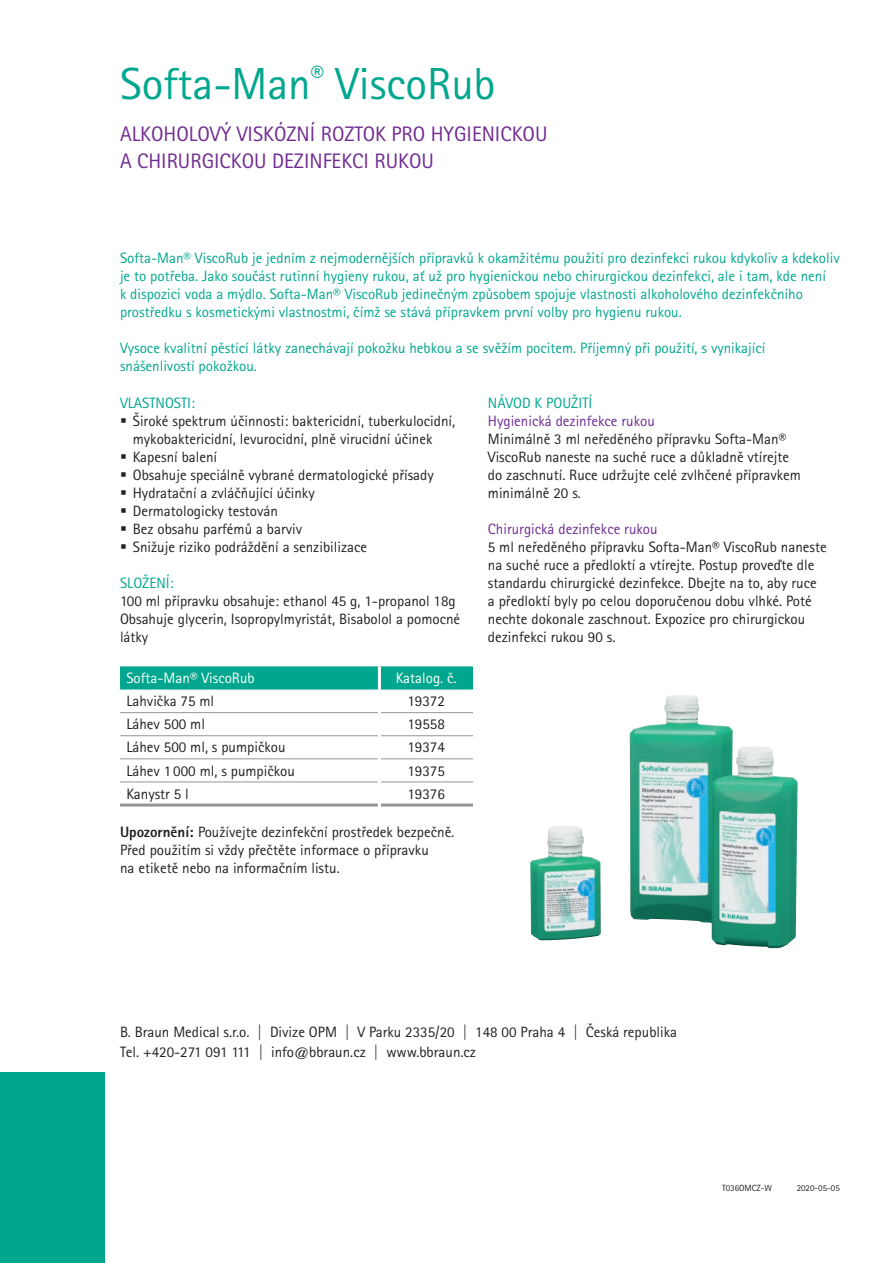
<style>
.page{position:relative;width:893px;height:1263px;background:#fff}
.page>*{position:absolute;margin:0;border:0;box-sizing:border-box;transform-origin:0 0}
.Headline{font:45px "Rotis Sans Serif Pro";color:#00a78e}
.Headline-2{font:21px/27px "Rotis Sans Serif Pro";color:#702b91}
.Headline-3{font:15px/18px "Rotis Sans Serif Pro";color:#231f20}
.Headline-4{font:15px/18px "Rotis Sans Serif Pro";color:#00a78e}
._12_Source_informati{font:15px/19.5px "Rotis Sans Serif Pro";color:#231f20}
.nadpis{font:15px "Rotis Sans Serif Pro";color:#702b91}
.Headline-5{font:15px "Rotis Sans Serif Pro";color:#fff}
._05_Product_number{font:9px "Rotis Sans Serif Pro";color:#231f20}
.s1{font-weight:800}
</style>
<div class="page">
<div style="left:120px;top:666px;width:353px;height:23px;background:#00a78e"></div>
<hr style="left:120px;top:712px;width:258px;height:1px;background:#939598">
<hr style="left:381px;top:712px;width:92px;height:1px;background:#939598">
<hr style="left:120px;top:735px;width:258px;height:1px;background:#939598">
<hr style="left:381px;top:735px;width:92px;height:1px;background:#939598">
<hr style="left:120px;top:758px;width:258px;height:1px;background:#939598">
<hr style="left:381px;top:758px;width:92px;height:1px;background:#939598">
<hr style="left:120px;top:781px;width:258px;height:1px;background:#939598">
<hr style="left:381px;top:781px;width:92px;height:1px;background:#939598">
<hr style="left:120px;top:803px;width:258px;height:3px;background:#939598">
<hr style="left:381px;top:803px;width:92px;height:3px;background:#939598">
<hr style="left:378px;top:666px;width:3px;height:23px;background:#fff">
<div style="left:0;top:1073px;width:104px;height:190px;background:#00a78e"></div>
<img style="left:629px;top:695px;width:155px;height:253px">
<p class="Headline" style="left:120px;top:57px;width:377px">Softa-Man<sup>®</sup> ViscoRub</p>
<p class="Headline-2" style="left:120px;top:121px;width:429px">ALKOHOLOVÝ VISKÓZNÍ ROZTOK PRO HYGIENICKOU<br>A CHIRURGICKOU DEZINFEKCI RUKOU</p>
<p class="Headline-4" style="left:120px;top:249px;width:721px">Softa-Man® ViscoRub je jedním z nejmodernějších přípravků k okamžitému použití pro dezinfekci rukou kdykoliv a kdekoliv je to potřeba. Jako součást rutinní hygieny rukou, ať už pro hygienickou nebo chirurgickou dezinfekci, ale i tam, kde není<br>k dispozici voda a mýdlo. Softa-Man® ViscoRub jedinečným způsobem spojuje vlastnosti alkoholového dezinfekčního prostředku s kosmetickými vlastnostmi, čímž se stává přípravkem první volby pro hygienu rukou.</p>
<p class="Headline-4" style="left:120px;top:339px;width:647px">Vysoce kvalitní pěstící látky zanechávají pokožku hebkou a se svěžím pocitem. Příjemný při použití, s vynikající snášenlivostí pokožkou.</p>
<p class="Headline-4" style="left:120px;top:394px;width:76px">VLASTNOSTI:</p>
<p class="Headline-3" style="left:133px;top:412px;width:324px">Široké spektrum účinnosti: baktericidní, tuberkulocidní, mykobaktericidní, levurocidní, plně virucidní účinek</p>
<p class="Headline-3" style="left:133px;top:448px;width:86px">Kapesní balení</p>
<p class="Headline-3" style="left:133px;top:466px;width:303px">Obsahuje speciálně vybrané dermatologické přísady</p>
<p class="Headline-3" style="left:133px;top:484px;width:183px">Hydratační a zvláčňující účinky</p>
<p class="Headline-3" style="left:133px;top:502px;width:147px">Dermatologicky testován</p>
<p class="Headline-3" style="left:133px;top:520px;width:171px">Bez obsahu parfémů a barviv</p>
<p class="Headline-3" style="left:133px;top:538px;width:236px">Snižuje riziko podráždění a senzibilizace</p>
<p class="Headline-4" style="left:120px;top:574px;width:55px">SLOŽENÍ:</p>
<p class="Headline-3" style="left:120px;top:592px;width:337px">100 ml přípravku obsahuje: ethanol 45 g, 1-propanol 18g</p>
<p class="Headline-3" style="left:120px;top:610px;width:342px">Obsahuje glycerin, Isopropylmyristát, Bisabolol a pomocné látky</p>
<p class="Headline-5" style="left:126px;top:669px;width:130px">Softa-Man® ViscoRub</p>
<p class="Headline-5" style="left:396px;top:669px;width:62px">Katalog. č.</p>
<p class="Headline-3" style="left:126px;top:692px;width:89px">Lahvička 75 ml</p>
<p class="Headline-3" style="left:407px;top:692px;width:39px">19372</p>
<p class="Headline-3" style="left:126px;top:715px;width:80px">Láhev 500 ml</p>
<p class="Headline-3" style="left:407px;top:715px;width:39px">19558</p>
<p class="Headline-3" style="left:126px;top:738px;width:161px">Láhev 500 ml, s pumpičkou</p>
<p class="Headline-3" style="left:407px;top:738px;width:39px">19374</p>
<p class="Headline-3" style="left:126px;top:762px;width:170px">Láhev 1000 ml, s pumpičkou</p>
<p class="Headline-3" style="left:407px;top:762px;width:39px">19375</p>
<p class="Headline-3" style="left:126px;top:785px;width:64px">Kanystr 5 l</p>
<p class="Headline-3" style="left:407px;top:785px;width:39px">19376</p>
<p class="Headline-3" style="left:120px;top:823px;width:336px"><span class="s1">Upozornění:</span> Používejte dezinfekční prostředek bezpečně.<br>Před použitím si vždy přečtěte informace o přípravku<br>na etiketě nebo na informačním listu.</p>
<p class="Headline-4" style="left:488px;top:394px;width:106px">NÁVOD K POUŽITÍ</p>
<p class="nadpis" style="left:488px;top:412px;width:168px">Hygienická dezinfekce rukou</p>
<p class="Headline-3" style="left:488px;top:430px;width:314px">Minimálně 3 ml neředěného přípravku Softa-Man® ViscoRub naneste na suché ruce a důkladně vtírejte do zaschnutí. Ruce udržujte celé zvlhčené přípravkem minimálně 20 s.</p>
<p class="nadpis" style="left:488px;top:520px;width:171px">Chirurgická dezinfekce rukou</p>
<p class="Headline-3" style="left:488px;top:538px;width:340px">5 ml neředěného přípravku Softa-Man® ViscoRub naneste na suché ruce a předloktí a vtírejte. Postup proveďte dle standardu chirurgické dezinfekce. Dbejte na to, aby ruce a předloktí byly po celou doporučenou dobu vlhké. Poté nechte dokonale zaschnout. Expozice pro chirurgickou dezinfekci rukou 90 s.</p>
<p class="_12_Source_informati" style="left:120px;top:1022px;width:559px">B. Braun Medical s.r.o. | Divize OPM | V Parku 2335/20 | 148 00 Praha 4 | Česká republika<br>Tel. +420-271 091 111 | info@bbraun.cz | www.bbraun.cz</p>
<p class="_05_Product_number" style="left:722px;top:1182px;width:51px">T036OMCZ-W</p>
<p class="_05_Product_number" style="left:797px;top:1182px;width:45px">2020-05-05</p>
</div>
